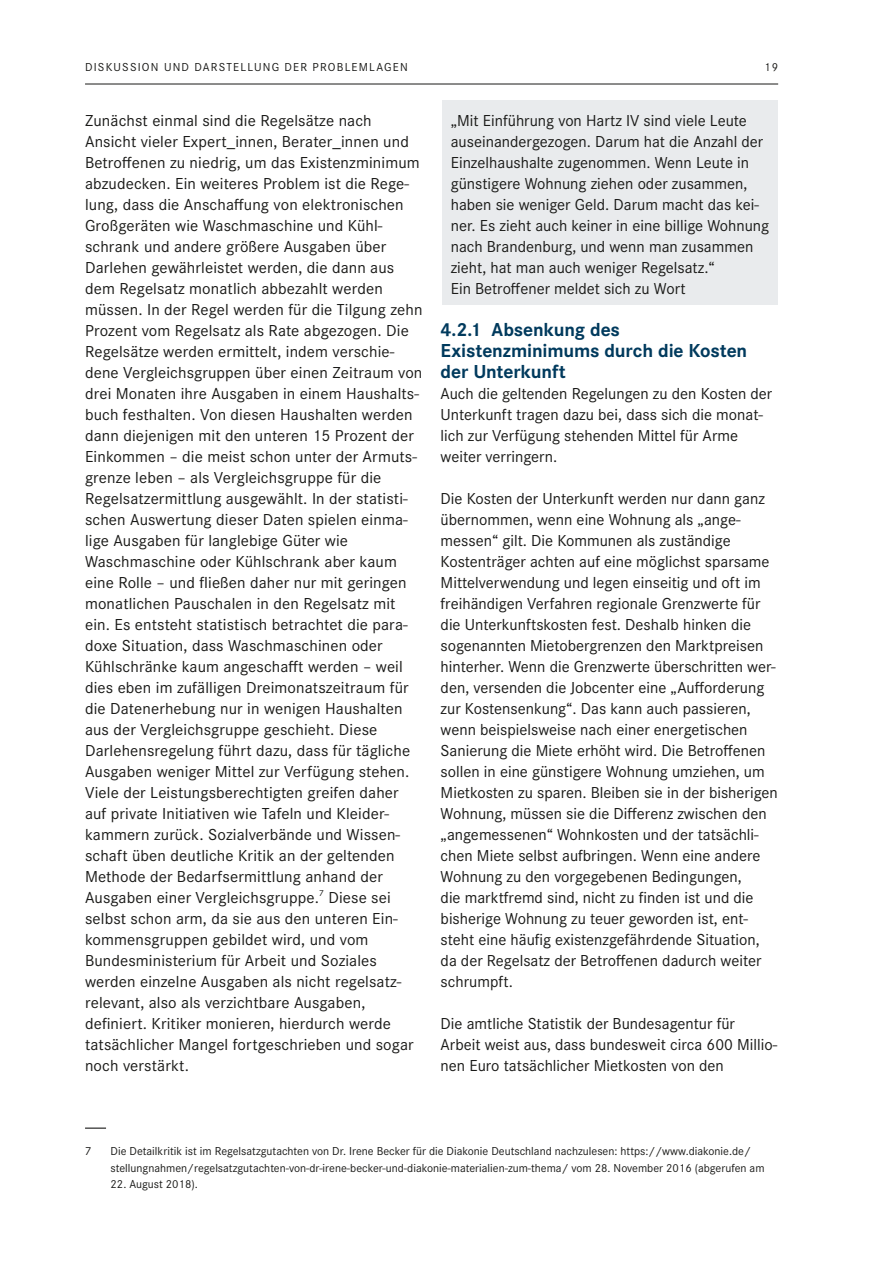
<style>
.page{position:relative;width:893px;height:1263px;background:#fff}
.page>*{position:absolute;margin:0;border:0;box-sizing:border-box;transform-origin:0 0}
.t1{font:700 19.5px/21px "Corporate S";letter-spacing:-.005em;color:#003a5d}
.t2{font:16.5px/21px "Corporate S";letter-spacing:.005em;color:#1a1a18}
.t3{font:12px/16.5px "Corporate S";color:#1a1a18}
.t4{font:12px "Corporate S";letter-spacing:.1em;color:#1a1a18}
.t5{font:9px "Corporate S";color:#1a1a18}
</style>
<div class="page">
<hr style="left:85px;top:84px;width:693px;height:1px;background:#1a1a18">
<hr style="left:85px;top:1127px;width:21px;height:2px;background:#1a1a18">
<div style="left:442px;top:100px;width:336px;height:205px;background:#e9ebed"></div>
<p class="t4" style="left:85px;top:59px;width:324px">DISKUSSION UND DARStELLUNG DER PROBLEMLAGEN</p>
<p class="t3" style="left:764px;top:58px;width:15px">19</p>
<p class="t2" style="left:85px;top:109px;width:339px">Zunächst einmal sind die Regelsätze nach Ansicht vieler Expert_innen, Berater_innen und Betroffenen zu niedrig, um das Existenzminimum abzudecken. Ein weiteres Problem ist die Rege&shy;lung, dass die Anschaffung von elektronischen Großgeräten wie Waschmaschine und Kühl&shy;schrank und andere größere Ausgaben über Darlehen gewährleistet werden, die dann aus dem Regelsatz monatlich abbezahlt werden müssen. In der Regel werden für die tilgung zehn Prozent vom Regelsatz als Rate abgezogen. Die Regelsätze werden ermittelt, indem verschie&shy;dene Vergleichsgruppen über einen Zeitraum von drei Monaten ihre Ausgaben in einem Haushalts&shy;buch festhalten. Von diesen Haushalten werden dann diejenigen mit den unteren 15 Prozent der Einkommen – die meist schon unter der Armuts&shy;grenze leben – als Vergleichsgruppe für die Regelsatzermittlung ausgewählt. In der statisti&shy;schen Auswertung dieser Daten spielen einma&shy;lige Ausgaben für langlebige Güter wie Waschmaschine oder Kühlschrank aber kaum eine Rolle – und fließen daher nur mit geringen monatlichen Pauschalen in den Regelsatz mit ein. Es entsteht statistisch betrachtet die para&shy;doxe Situation, dass Waschmaschinen oder Kühlschränke kaum angeschafft werden – weil dies eben im zufälligen Dreimonatszeitraum für die Datenerhebung nur in wenigen Haushalten aus der Vergleichsgruppe geschieht. Diese Darlehensregelung führt dazu, dass für tägliche Ausgaben weniger Mittel zur Verfügung stehen.<br>Viele der Leistungsberechtigten greifen daher auf private Initiativen wie tafeln und Kleider&shy;kammern zurück. Sozialverbände und Wissen&shy;schaft üben deutliche Kritik an der geltenden Methode der Bedarfsermittlung anhand der Ausgaben einer Vergleichsgruppe.</p>
<p class="t5" style="left:319px;top:887px;width:6px">7</p>
<p class="t2" style="left:85px;top:886px;width:330px;text-indent:243px">Diese sei selbst schon arm, da sie aus den unteren Ein&shy;kommensgruppen gebildet wird, und vom Bundesministerium für Arbeit und Soziales werden einzelne Ausgaben als nicht regelsatz&shy;relevant, also als verzichtbare Ausgaben, definiert. Kritiker monieren, hierdurch werde tat sächlicher Mangel fortgeschrieben und sogar noch verstärkt.</p>
<p class="t2" style="left:451px;top:109px;width:320px">„Mit Einführung von Hartz IV sind viele Leute auseinandergezogen. Darum hat die Anzahl der Einzelhaushalte zugenommen. Wenn Leute in günstigere Wohnung ziehen oder zusammen, haben sie weniger Geld. Darum macht das kei&shy;ner. Es zieht auch keiner in eine billige Wohnung nach Brandenburg, und wenn man zusammen zieht, hat man auch weniger Regelsatz.“</p>
<p class="t2" style="left:451px;top:277px;width:236px">Ein Betroffener meldet sich zu Wort</p>
<h3 class="t1" style="left:441px;top:318px;width:308px">4.2.1 Absenkung des<br>Existenzminimums durch die Kosten der Unterkunft</h3>
<p class="t2" style="left:441px;top:382px;width:333px">Auch die geltenden Regelungen zu den Kosten der Unterkunft tragen dazu bei, dass sich die monat&shy;lich zur Verfügung stehenden Mittel für Arme weiter verringern.</p>
<p class="t2" style="left:441px;top:487px;width:339px">Die Kosten der Unterkunft werden nur dann ganz übernommen, wenn eine Wohnung als „ange&shy;messen“ gilt. Die Kommunen als zuständige Kostenträger achten auf eine möglichst sparsame Mittelverwendung und legen einseitig und oft im freihändigen Verfahren regionale Grenzwerte für die Unterkunftskosten fest. Deshalb hinken die sogenannten Mietobergrenzen den Marktpreisen hinterher. Wenn die Grenzwerte überschritten wer&shy;den, versenden die Jobcenter eine „Aufforderung zur Kostensenkung“. Das kann auch passieren, wenn beispielsweise nach einer energetischen Sanierung die Miete erhöht wird. Die Betroffenen sollen in eine günstigere Wohnung umziehen, um Mietkosten zu sparen. Bleiben sie in der bisherigen Wohnung, müssen sie die Differenz zwischen den „angemessenen“ Wohnkosten und der tatsächli&shy;chen Miete selbst aufbringen. Wenn eine andere Wohnung zu den vorgegebenen Bedingungen,<br>die marktfremd sind, nicht zu finden ist und die bisherige Wohnung zu teuer geworden ist, ent&shy;steht eine häufig existenzgefährdende Situation, da der Regelsatz der Betroffenen dadurch weiter schrumpft.</p>
<p class="t2" style="left:441px;top:1013px;width:338px">Die amtliche Statistik der Bundesagentur für<br>Arbeit weist aus, dass bundesweit circa 600 Millio&shy;nen Euro tatsächlicher Mietkosten von den</p>
<p class="t3" style="left:85px;top:1142px;width:8px">7</p>
<p class="t3" style="left:111px;top:1142px;width:655px">Die Detailkritik ist im Regelsatzgutachten von Dr. Irene Becker für die Diakonie Deutschland nachzulesen: https://www.diakonie.de/ stellungnahmen/regelsatzgutachten-von-dr-irene-becker-und-diakonie-materialien-zum-thema/ vom 28. November 2016 (abgerufen am</p>
<p class="t3" style="left:111px;top:1175px;width:89px">22. August 2018).</p>
</div>
